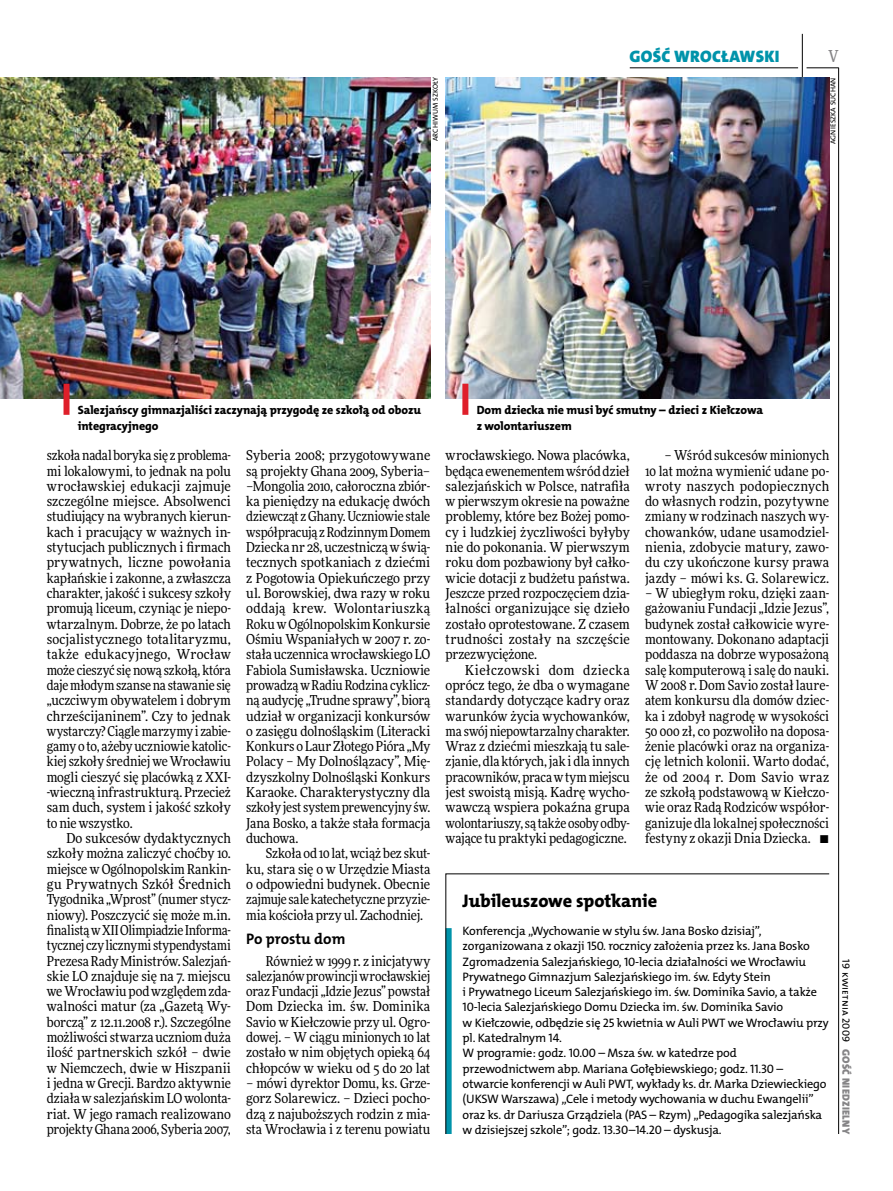
<style>
.page{position:relative;width:893px;height:1191px;background:#fff}
.page>*{position:absolute;margin:0;border:0;box-sizing:border-box;transform-origin:0 0}
.t1{font:18.3px "The Mix HP8 Ex Bld";color:#000}
.t2{font:16.65px "The Mix HP9 Blk";letter-spacing:.02em;color:#0093aa}
.t3{font:500 16.5px "Freeday Narrow";color:#858486;scale:.9 1}
.t4{font:15.3px "The Mix HP7 Bld";color:#000}
.t5{font:13.65px/15.3px "Freeday Narrow News";color:#000;text-align:justify}
.t6{font:12.3px/15.3px "The Mix HP5 Plain";letter-spacing:-.015em;color:#000}
.t7{font:12px/15.3px "The Mix HP8 Ex Bld";letter-spacing:-.005em;color:#000}
.t8{font:10.5px "The Mix HP9 Blk";letter-spacing:.025em;color:#858486}
.t9{font:10.5px "The Mix HP5 Plain";letter-spacing:.02em;color:#000}
.t10{font:7.2px "The Mix HP5 Plain";letter-spacing:.015em;color:#000}
</style>
<div class="page">
<hr style="left:806px;top:68px;width:33px;height:1px;background:#000">
<hr style="left:630px;top:68px;width:168px;height:1px;background:#000">
<hr style="left:838px;top:68px;width:1px;height:1066px;background:#000">
<hr style="left:802px;top:34px;width:1px;height:43px;background:#000">
<svg style="left:445px;top:873px;width:385px;height:261px"></svg>
<img style="left:446px;top:77px;width:383px;height:322px">
<div style="left:462px;top:384px;width:6px;height:31px;background:#df1f2a"></div>
<img style="left:0;top:77px;width:430px;height:322px">
<div style="left:64px;top:384px;width:6px;height:31px;background:#df1f2a"></div>
<p class="t10" style="left:431px;top:141px;width:65px;rotate:-90deg">Archiwum Szkoły</p>
<p class="t2" style="left:629px;top:46px;width:152px">GOŚĆ WROCŁAWSKI</p>
<p class="t3" style="left:828px;top:46px;width:13px">V</p>
<p class="t10" style="left:828px;top:144px;width:68px;rotate:-90deg">Agnieszka Suchan</p>
<p class="t7" style="left:78px;top:403px;width:345px">Salezjańscy gimnazjaliści zaczynają przygodę ze szkołą od obozu integracyjnego</p>
<p class="t7" style="left:477px;top:403px;width:288px">Dom dziecka nie musi być smutny – dzieci z Kiełczowa z wolontariuszem</p>
<p class="t5" style="left:47px;top:447px;width:186px">szkoła nadal boryka się z problema&shy;mi lokalowymi, to jednak na polu wrocławskiej edukacji zajmuje szczególne miejsce. Absolwenci studiujący na wybranych kierun&shy;kach i pracujący w ważnych in&shy;stytucjach publicznych i firmach prywatnych, liczne powołania kapłańskie i zakonne, a zwłaszcza charakter, jakość i sukcesy szkoły promują liceum, czyniąc je niepo&shy;wtarzalnym. Dobrze, że po latach socjalistycznego totalitaryzmu, także edukacyjnego, Wrocław może cieszyć się nową szkołą, która daje młodym szanse na stawanie się „uczciwym obywatelem i dobrym chrześcijaninem”. Czy to jednak wystarczy? Ciągle marzymy i zabie&shy;gamy o to, ażeby uczniowie katolic&shy;kiej szkoły średniej weWrocławiu mogli cieszyć się placówką z XXI--wieczną infrastrukturą. Przecież sam duch, system i jakość szkoły to nie wszystko.</p>
<p class="t5" style="left:47px;top:830px;width:186px;text-indent:20px">Do sukcesów dydaktycznych szkoły można zaliczyć choćby 10. miejsce w Ogólnopolskim Rankin&shy;gu Prywatnych Szkół Średnich Tygodnika „Wprost” (numer stycz&shy;niowy). Poszczycić się może m.in. finalistą wXII Olimpiadzie Informa&shy;tycznej czylicznymi stypendystami Prezesa Rady Ministrów. Salezjań&shy;skie LO znajduje się na 7. miejscu weWrocławiu pod względem zda&shy;walności matur (za „Gazetą Wy&shy;borczą” z 12.11.2008 r.). Szczególne możliwości stwarza uczniom duża ilość partnerskich szkół – dwie w Niemczech, dwie w Hiszpanii i jedna w Grecji. Bardzo aktywnie działa w salezjańskim LO wolonta&shy;riat. W jego ramach realizowano projekty Ghana 2006, Syberia 2007,</p>
<p class="t5" style="left:246px;top:447px;width:186px">Syberia 2008; przygotowywane są projekty Ghana 2009, Syberia– –Mongolia 2010, całoroczna zbiór&shy;ka pieniędzy na edukację dwóch dziewcząt zGhany. Uczniowie stale współpracują zRodzinnym Domem Dziecka nr 28, uczestniczą w świą&shy;tecznych spotkaniach z dziećmi z Pogotowia Opiekuńczego przy ul. Borowskiej, dwa razy w roku oddają krew. Wolontariuszką Roku wOgólnopolskim Konkursie Ośmiu Wspaniałych w 2007 r. zo&shy;stała uczennica wrocławskiego LO Fabiola Sumisławska. Uczniowie prowadzą wRadiu Rodzina cyklicz&shy;ną audycję „Trudne sprawy”, biorą udział w organizacji konkursów o zasięgu dolnośląskim (Literacki Konkurs o Laur Złotego Pióra „My Polacy – My Dolnoślązacy”, Mię&shy;dzyszkolny Dolnośląski Konkurs Karaoke. Charakterystyczny dla szkoły jestsystem prewencyjny św.<br>Jana Bosko, a także stała formacja duchowa.</p>
<p class="t5" style="left:246px;top:845px;width:186px;text-indent:20px">Szkoła od 10 lat, wciąż bez skut&shy;ku, stara się o w Urzędzie Miasta o odpowiedni budynek. Obecnie zajmuje sale katechetyczne przyzie&shy;mia kościoła przy ul. Zachodniej.</p>
<p class="t4" style="left:246px;top:928px;width:101px">Po prostu dom</p>
<p class="t5" style="left:246px;top:953px;width:186px;text-indent:20px">Również w 1999 r. z inicjatywy salezjanów prowincji wrocławskiej oraz Fundacji „Idzie Jezus” powstał Dom Dziecka im. św. Dominika Savio w Kiełczowie przy ul. Ogro&shy;dowej. – W ciągu minionych 10 lat zostało w nim objętych opieką 64 chłopców w wieku od 5 do 20 lat</p>
<p class="t5" style="left:246px;top:1075px;width:186px">– mówi dyrektor Domu, ks. Grze&shy;gorz Solarewicz. – Dzieci pocho&shy;dzą z najuboższych rodzin z mia&shy;sta Wrocławia i z terenu powiatu</p>
<p class="t5" style="left:446px;top:447px;width:186px">wrocławskiego. Nowa placówka, będąca ewenementem wśród dzieł salezjańskich w Polsce, natrafiła w pierwszym okresie na poważne problemy, które bez Bożej pomo&shy;cy i ludzkiej życzliwości byłyby nie do pokonania. W pierwszym roku dom pozbawiony był całko&shy;wicie dotacji z budżetu państwa.<br>Jeszcze przed rozpoczęciem dzia&shy;łalności organizujące się dzieło zostało oprotestowane. Z czasem trudności zostały na szczęście przezwyciężone.</p>
<p class="t5" style="left:446px;top:662px;width:186px;text-indent:20px">Kiełczowski dom dziecka oprócz tego, że dba o wymagane standardy dotyczące kadry oraz warunków życia wychowanków, ma swój niepowtarzalny charakter.<br>Wraz z dziećmi mieszkają tu sale&shy;zjanie, dla których, jak i dla innych pracowników, praca wtym miejscu jest swoistą misją. Kadrę wycho&shy;wawczą wspiera pokaźna grupa wolontariuszy, są także osoby odby&shy;wające tu praktyki pedagogiczne.</p>
<p class="t5" style="left:645px;top:447px;width:186px;text-indent:20px">– Wśród sukcesów minionych 10 lat można wymienić udane po&shy;wroty naszych podopiecznych do własnych rodzin, pozytywne zmiany w rodzinach naszych wy&shy;chowanków, udane usamodziel&shy;nienia, zdobycie matury, zawo&shy;du czy ukończone kursy prawa jazdy – mówi ks. G. Solarewicz.</p>
<p class="t5" style="left:645px;top:585px;width:186px">– W ubiegłym roku, dzięki zaan&shy;gażowaniu Fundacji „Idzie Jezus”, budynek został całkowicie wyre&shy;montowany. Dokonano adaptacji poddasza na dobrze wyposażoną salę komputerową i salę do nauki.<br>W 2008 r. Dom Savio został laure&shy;atem konkursu dla domów dziec&shy;ka i zdobył nagrodę w wysokości 50 000 zł, co pozwoliło na doposa&shy;żenie placówki oraz na organiza&shy;cję letnich kolonii. Warto dodać, że od 2004 r. Dom Savio wraz ze szkołą podstawową w Kiełczo&shy;wie oraz Radą Rodziców współor&shy;ganizuje dla lokalnej społeczności festyny z okazji Dnia Dziecka. •</p>
<h1 class="t1" style="left:463px;top:888px;width:196px">Jubileuszowe spotkanie</h1>
<p class="t6" style="left:463px;top:923px;width:368px">Konferencja „Wychowanie w stylu św. Jana Bosko dzisiaj”, zorganizowana z okazji 150. rocznicy założenia przez ks. J ana Bosko Zgromadzenia Salezjańskiego, 10-lecia działalności we Wrocławiu Prywatnego Gimnazjum Salezjańskiego im. św. Edyty Stein<br>i Prywatnego Liceum Salezjańskiego im. św. Dominika Savio, a także 10-lecia Salezjańskiego Domu Dziecka im. św. Dominika Savio<br>w Kiełczowie, odbędzie się 25 kwietnia w Auli PWT we Wrocławiu przy pl. Katedralnym 14.<br>W programie: godz. 10.00 – Msza św. w katedrze pod przewodnictwem abp. Mariana Gołębiewskiego; godz. 11.30 – otwarcie konferencji w Auli PWT, wykłady ks. dr. Marka Dziewieckiego (UKSW Warszawa) „Cele i metody wychowania w duchu Ewangelii” oraz ks. dr Dariusza Grządziela (PAS – Rzym) „Pedagogika salezjańska w dzisiejszej szkole”; godz. 13.30–14.20 – dyskusja.</p>
<p class="t9" style="left:853px;top:959px;width:84px;rotate:90deg">19 kwietnia 2009</p>
<p class="t8" style="left:853px;top:1049px;width:86px;rotate:90deg">GOŚĆ NIEDZIELNY</p>
</div>
